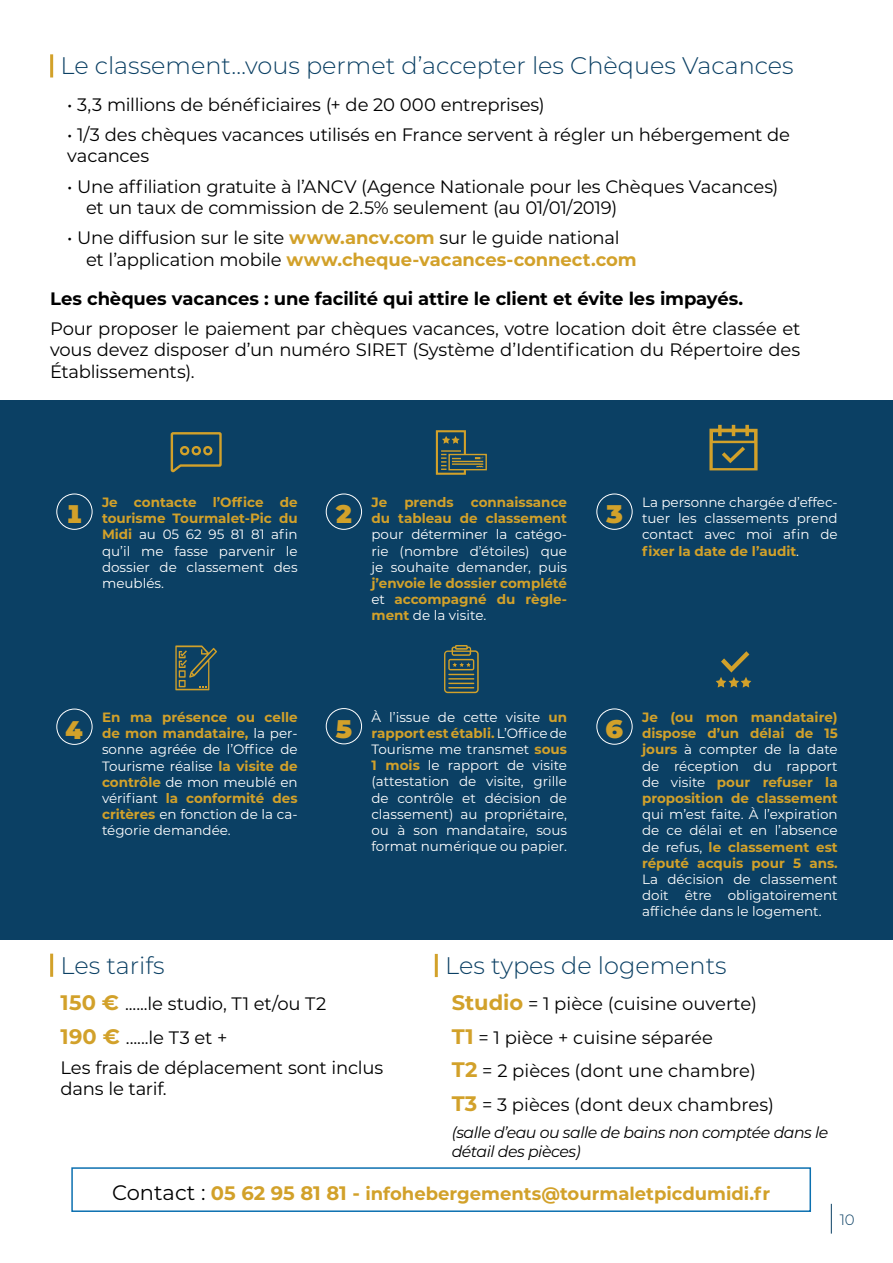
<style>
.page{position:relative;width:893px;height:1263px;background:#fff}
.page>*{position:absolute;margin:0;border:0;box-sizing:border-box;transform-origin:0 0}
.t1{font:900 25.5px "Montserrat";color:#d2a12a}
.t2{font:300 24px "Montserrat";color:#0b4064}
.t3{font:18px/21.6px "Montserrat";letter-spacing:-.01em;color:#000}
.t4{font:700 18px "Montserrat";letter-spacing:-.005em;color:#000}
.t5{font:700 18px "Montserrat";color:#d2a12a}
.t6{font:italic 15.75px/18.9px "Montserrat";letter-spacing:-.03em;color:#000}
.t7{font:300 15px "Montserrat";color:#0b4064}
.t8{font:13.5px/16.2px "Montserrat";color:#fff;text-align:justify}
.t9{font:700 13.5px/16.2px "Montserrat";color:#d2a12a;text-align:justify}
.s1{font-weight:700;color:#d2a12a}
.s2{font-weight:400;color:#fff}
.s3{font-weight:700;font-size:21px;color:#d2a12a}
.s4{font-weight:400;font-size:21px;color:#000}
.s5{font-size:19.5px}
</style>
<div class="page">
<hr style="left:50px;top:54px;width:3px;height:23px;background:#d2a12a">
<hr style="left:50px;top:954px;width:3px;height:23px;background:#d2a12a">
<hr style="left:435px;top:954px;width:3px;height:23px;background:#d2a12a">
<div style="left:0;top:400px;width:893px;height:540px;background:#0b4064"></div>
<div style="left:56px;top:494px;width:36px;height:36px;border:1px solid #fff;border-radius:50%"></div>
<div style="left:56px;top:709px;width:36px;height:36px;border:1px solid #fff;border-radius:50%"></div>
<div style="left:326px;top:494px;width:36px;height:36px;border:1px solid #fff;border-radius:50%"></div>
<div style="left:326px;top:708px;width:36px;height:36px;border:1px solid #fff;border-radius:50%"></div>
<div style="left:596px;top:708px;width:36px;height:37px;border:1px solid #fff;border-radius:50%"></div>
<div style="left:596px;top:494px;width:36px;height:36px;border:1px solid #fff;border-radius:50%"></div>
<svg style="left:171px;top:432px;width:51px;height:40px"></svg>
<svg style="left:175px;top:645px;width:42px;height:45px"></svg>
<svg style="left:444px;top:645px;width:35px;height:48px"></svg>
<svg style="left:716px;top:651px;width:35px;height:37px"></svg>
<div style="left:448px;top:454px;width:39px;height:16px;border:1px solid #d2a12a"></div>
<hr style="left:452px;top:461px;width:31px;height:1px;background:#d2a12a">
<hr style="left:452px;top:463px;width:31px;height:2px;background:#d2a12a">
<svg style="left:436px;top:430px;width:31px;height:45px"></svg>
<svg style="left:475px;top:457px;width:9px;height:11px"></svg>
<svg style="left:709px;top:425px;width:49px;height:45px"></svg>
<div style="left:71px;top:1167px;width:740px;height:45px;border:2px solid #0b70b0"></div>
<svg style="left:831px;top:1204px;width:1px;height:29px"></svg>
<h2 class="t2" style="left:61px;top:49px;width:735px">Le classement…vous permet d’accepter les Chèques Vacances</h2>
<h3 class="t3" style="left:67px;top:93px;width:479px">• 3,3 millions de bénéficiaires (+ de 20 000 entreprises)</h3>
<h3 class="t3" style="left:67px;top:123px;width:724px">• 1/3 des chèques vacances utilisés en France servent à régler un hébergement de vacances</h3>
<h3 class="t3" style="left:86px;top:175px;width:694px;text-indent:-19px">• Une affiliation gratuite à l’ANCV (Agence Nationale pour les Chèques Vacances) et un taux de commission de 2.5% seulement (au 01/01/2019)</h3>
<h3 class="t3" style="left:86px;top:226px;width:552px;text-indent:-19px">• Une diffusion sur le site <span class="s1">www.ancv.com</span> sur le guide national et l’application mobile <span class="s1">www.cheque-vacances-connect.com</span></h3>
<h3 class="t4" style="left:50px;top:285px;width:695px">Les chèques vacances : une facilité qui attire le client et évite les impayés.</h3>
<h3 class="t3" style="left:50px;top:317px;width:752px;text-align:justify">Pour proposer le paiement par chèques vacances, votre location doit être classée et vous devez disposer d’un numéro SIRET (Système d’Identification du Répertoire des Établissements).</h3>
<h1 class="t1" style="left:66px;top:495px;width:19px">1</h1>
<p class="t8" style="left:102px;top:494px;width:197px"><span class="s1">Je contacte l’Office de tourisme Tourmalet-Pic du Midi</span> au 05 62 95 81 81 afin qu’il me fasse parvenir le dossier de classement des meublés.</p>
<h1 class="t1" style="left:66px;top:710px;width:19px">4</h1>
<p class="t8" style="left:102px;top:709px;width:197px"><span class="s1">En ma présence ou celle de mon mandataire,</span> la per&shy;sonne agréée de l’Office de Tourisme réalise <span class="s1">la visite de contrôle</span> de mon meublé en vérifiant <span class="s1">la conformité des critères</span> en fonction de la ca&shy;tégorie demandée.</p>
<h1 class="t1" style="left:335px;top:495px;width:19px">2</h1>
<p class="t9" style="left:371px;top:493px;width:197px;text-align:right">connaissance<br>du tableau de classement</p>
<p class="t8" style="left:371px;top:526px;width:197px">pour déterminer la catégo&shy;rie (nombre d’étoiles) que je souhaite demander, puis</p>
<p class="t9" style="left:371px;top:574px;width:197px">j’envoie le dossier complété <span class="s2">et</span> accompagné du règle&shy;ment <span class="s2">de la visite.</span></p>
<p class="t9" style="left:371px;top:493px;width:17px">Je</p>
<p class="t9" style="left:404px;top:493px;width:51px">prends</p>
<h1 class="t1" style="left:606px;top:495px;width:19px">3</h1>
<p class="t8" style="left:642px;top:494px;width:197px">La personne chargée d’effec&shy;tuer les classements prend contact avec moi afin de <span class="s1">fixer la date de l’audit</span>.</p>
<h1 class="t1" style="left:335px;top:710px;width:19px">5</h1>
<p class="t8" style="left:371px;top:708px;width:197px">À l’issue de cette visite <span class="s1">un rapport est établi.</span> L’Office de Tourisme me transmet <span class="s1">sous 1 mois</span> le rapport de visite (attestation de visite, grille de contrôle et décision de classement) au propriétaire, ou à son mandataire, sous format numérique ou papier.</p>
<h1 class="t1" style="left:606px;top:710px;width:19px">6</h1>
<p class="t9" style="left:642px;top:708px;width:197px">Je (ou mon mandataire) dispose d’un délai de 15 jours <span class="s2">à compter de la date de réception du rapport de visite</span> pour refuser la proposition de classement</p>
<p class="t8" style="left:642px;top:806px;width:197px">qui m’est faite. À l’expiration de ce délai et en l’absence de refus, <span class="s1">le classement est réputé acquis pour 5 ans.</span></p>
<p class="t8" style="left:642px;top:870px;width:197px">La décision de classement doit être obligatoirement affichée dans le logement.</p>
<h2 class="t2" style="left:61px;top:949px;width:106px">Les tarifs</h2>
<h2 class="t2" style="left:445px;top:949px;width:283px">Les types de logements</h2>
<h3 class="t3" style="left:61px;top:986px;width:267px;line-height:33.8px"><span class="s3">150 €</span> ......le studio, T1 et/ou T2<br><span class="s3">190 €</span> ......le T3 et +</h3>
<h3 class="t3" style="left:61px;top:1056px;width:324px">Les frais de déplacement sont inclus dans le tarif.</h3>
<h3 class="t3" style="left:452px;top:986px;width:324px;line-height:33.8px"><span class="s3">Studio</span> = 1 pièce (cuisine ouverte)<br><span class="s3">T1</span> = 1 pièce + cuisine séparée<br><span class="s3">T2</span> = 2 pièces (dont une chambre)<br><span class="s3">T3</span> = 3 pièces (dont deux chambres)</h3>
<p class="t6" style="left:452px;top:1123px;width:378px">(salle d’eau ou salle de bains non comptée dans le détail des pièces)</p>
<h3 class="t5" style="left:112px;top:1180px;width:660px"><span class="s4">Contact :</span> <span class="s5">05 62 95 81 81 -</span> infohebergements@tourmaletpicdumidi.fr</h3>
<p class="t7" style="left:840px;top:1209px;width:17px">10</p>
</div>
